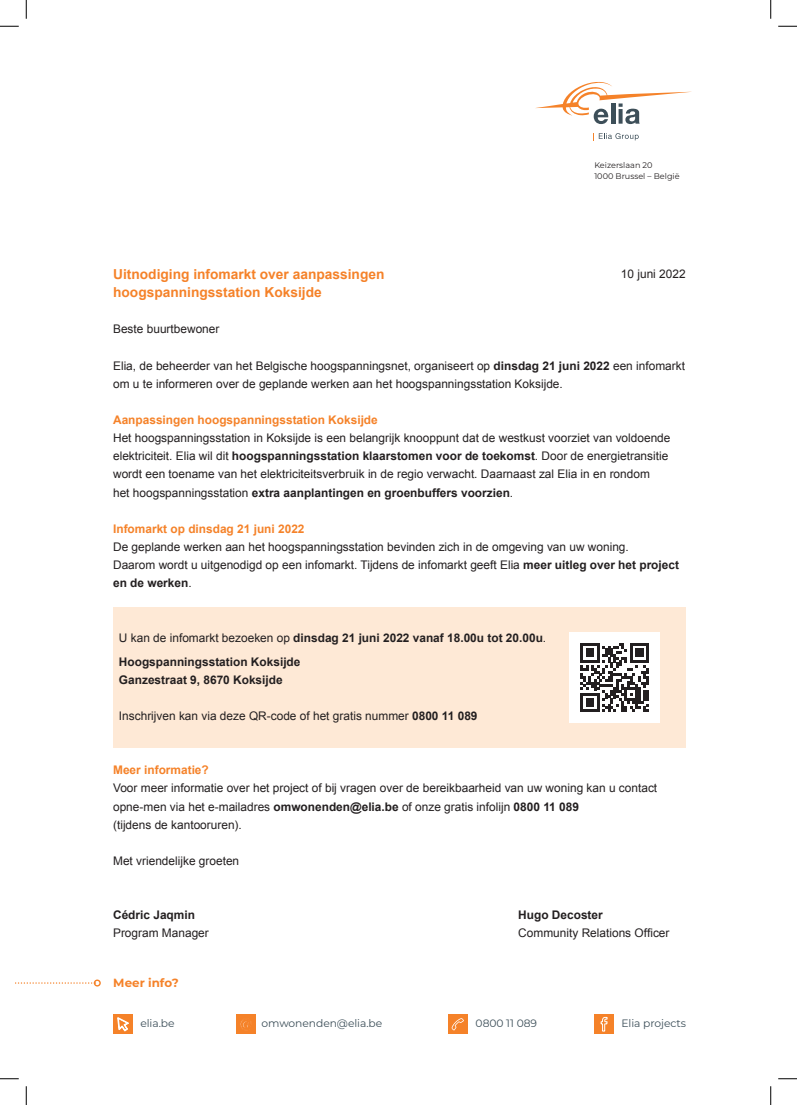
<style>
.page{position:relative;width:797px;height:1105px;background:#fff}
.page>*{position:absolute;margin:0;border:0;box-sizing:border-box;transform-origin:0 0}
.t1{font:700 13.75px/18.1px "Arial";color:#f58229}
.kaderstuk-opsomming{font:11.88px/18.1px "Arial";color:#231f20}
.kaderstuk-opsomming-2{font:700 11.88px "Arial";color:#231f20}
.t2{font:700 11.88px "Arial";color:#f58229}
.t3{font:700 11.88px "Montserrat";color:#f58229}
.t4{font:10.75px "Montserrat";letter-spacing:-.005em;color:#3d4f59}
.t5{font:8.12px/11.2px "Montserrat";color:#231f20}
.s1{font-weight:700}
.s2{font-weight:400}
</style>
<div class="page">
<svg style="left:593px;top:133px;width:45px;height:8px"></svg>
<svg style="left:535px;top:82px;width:157px;height:42px"></svg>
<svg style="left:16px;top:982px;width:78px;height:2px"></svg>
<div style="left:94px;top:979px;width:7px;height:7px;border:1px solid #f58229;border-radius:50%"></div>
<div style="left:236px;top:1014px;width:19px;height:20px;background:#f58229"></div>
<svg style="left:240px;top:1020px;width:11px;height:9px"></svg>
<div style="left:448px;top:1014px;width:19px;height:20px;background:#f58229"></div>
<svg style="left:451px;top:1018px;width:13px;height:12px"></svg>
<div style="left:113px;top:1014px;width:20px;height:20px;background:#f58229"></div>
<svg style="left:117px;top:1018px;width:12px;height:14px"></svg>
<div style="left:594px;top:1014px;width:19px;height:20px;background:#f58229"></div>
<svg style="left:600px;top:1017px;width:8px;height:15px"></svg>
<div style="left:113px;top:608px;width:572px;height:25px;background:#fee9d6"></div>
<div style="left:113px;top:626px;width:572px;height:25px;background:#fee9d6"></div>
<div style="left:113px;top:650px;width:572px;height:25px;background:#fee9d6"></div>
<div style="left:113px;top:668px;width:572px;height:25px;background:#fee9d6"></div>
<div style="left:113px;top:686px;width:572px;height:25px;background:#fee9d6"></div>
<div style="left:113px;top:704px;width:572px;height:25px;background:#fee9d6"></div>
<div style="left:113px;top:722px;width:572px;height:26px;background:#fee9d6"></div>
<div style="left:569px;top:632px;width:91px;height:91px;background:#fff"></div>
<svg style="left:580px;top:643px;width:69px;height:69px"></svg>
<svg style="left:0;top:25px;width:19px;height:2px"></svg>
<svg style="left:778px;top:25px;width:19px;height:2px"></svg>
<svg style="left:0;top:1078px;width:19px;height:1px"></svg>
<svg style="left:778px;top:1078px;width:19px;height:1px"></svg>
<svg style="left:25px;top:0;width:2px;height:19px"></svg>
<svg style="left:25px;top:1086px;width:2px;height:19px"></svg>
<svg style="left:770px;top:0;width:1px;height:19px"></svg>
<svg style="left:770px;top:1086px;width:1px;height:19px"></svg>
<p class="t5" style="left:594px;top:159px;width:87px">Keizerslaan 20<br>1000 Brussel – België</p>
<p class="t1" style="left:113px;top:266px;width:273px">Uitnodiging infomarkt over aanpassingen hoogspanningsstation Koksijde</p>
<p class="kaderstuk-opsomming" style="left:113px;top:320px;width:108px">Beste buurtbewoner</p>
<p class="kaderstuk-opsomming" style="left:113px;top:356px;width:573px">Elia, de beheerder van het Belgische hoogspanningsnet, organiseert op <span class="s1">dinsdag 21 juni 2022</span> een infomarkt om u te informeren over de geplande werken aan het hoogspanningsstation Koksijde.</p>
<p class="t2" style="left:113px;top:412px;width:266px">Aanpassingen hoogspanningsstation Koksijde</p>
<p class="kaderstuk-opsomming" style="left:113px;top:429px;width:559px">Het hoogspanningsstation in Koksijde is een belangrijk knooppunt dat de westkust voorziet van voldoende elektriciteit. Elia wil dit <span class="s1">hoogspanningsstation klaarstomen voor de toekomst</span>. Door de energietransitie wordt een toename van het elektriciteitsverbruik in de regio verwacht. Daarnaast zal Elia in en rondom<br>het hoogspanningsstation <span class="s1">extra aanplantingen en groenbuffers voorzien</span>.</p>
<p class="t2" style="left:113px;top:521px;width:193px">Infomarkt op dinsdag 21 juni 2022</p>
<p class="kaderstuk-opsomming" style="left:113px;top:538px;width:567px">De geplande werken aan het hoogspanningsstation bevinden zich in de omgeving van uw woning.<br>Daarom wordt u uitgenodigd op een infomarkt. Tijdens de infomarkt geeft Elia <span class="s1">meer uitleg over het project en de werken</span>.</p>
<p class="kaderstuk-opsomming" style="left:621px;top:265px;width:66px">10 juni 2022</p>
<p class="kaderstuk-opsomming-2" style="left:119px;top:629px;width:429px"><span class="s2">U kan de infomarkt bezoeken op</span> dinsdag 21 juni 2022 vanaf 18.00u tot 20.00u<span class="s2">.</span></p>
<p class="kaderstuk-opsomming-2" style="left:119px;top:653px;width:183px">Hoogspanningsstation Koksijde</p>
<p class="kaderstuk-opsomming-2" style="left:119px;top:672px;width:165px">Ganzestraat 9, 8670 Koksijde</p>
<p class="kaderstuk-opsomming" style="left:119px;top:707px;width:360px">Inschrijven kan via deze QR-code of het gratis nummer <span class="s1">0800 11 089</span></p>
<p class="t2" style="left:113px;top:762px;width:97px">Meer informatie?</p>
<p class="kaderstuk-opsomming" style="left:113px;top:779px;width:545px">Voor meer informatie over het project of bij vragen over de bereikbaarheid van uw woning kan u contact opne-men via het e-mailadres <span class="s1">omwonenden@elia.be</span> of onze gratis infolijn <span class="s1">0800 11 089<br></span>(tijdens de kantooruren).</p>
<p class="kaderstuk-opsomming" style="left:113px;top:852px;width:128px">Met vriendelijke groeten</p>
<p class="kaderstuk-opsomming-2" style="left:113px;top:907px;width:83px">Cédric Jaqmin</p>
<p class="kaderstuk-opsomming-2" style="left:518px;top:907px;width:86px">Hugo Decoster</p>
<p class="kaderstuk-opsomming" style="left:113px;top:924px;width:97px">Program Manager</p>
<p class="kaderstuk-opsomming" style="left:518px;top:924px;width:153px">Community Relations Officer</p>
<p class="t3" style="left:113px;top:975px;width:67px">Meer info?</p>
<p class="t4" style="left:140px;top:1016px;width:36px">elia.be</p>
<p class="t4" style="left:261px;top:1016px;width:122px">omwonenden@elia.be</p>
<p class="t4" style="left:475px;top:1016px;width:63px">0800 11 089</p>
<p class="t4" style="left:621px;top:1016px;width:66px">Elia projects</p>
</div>
